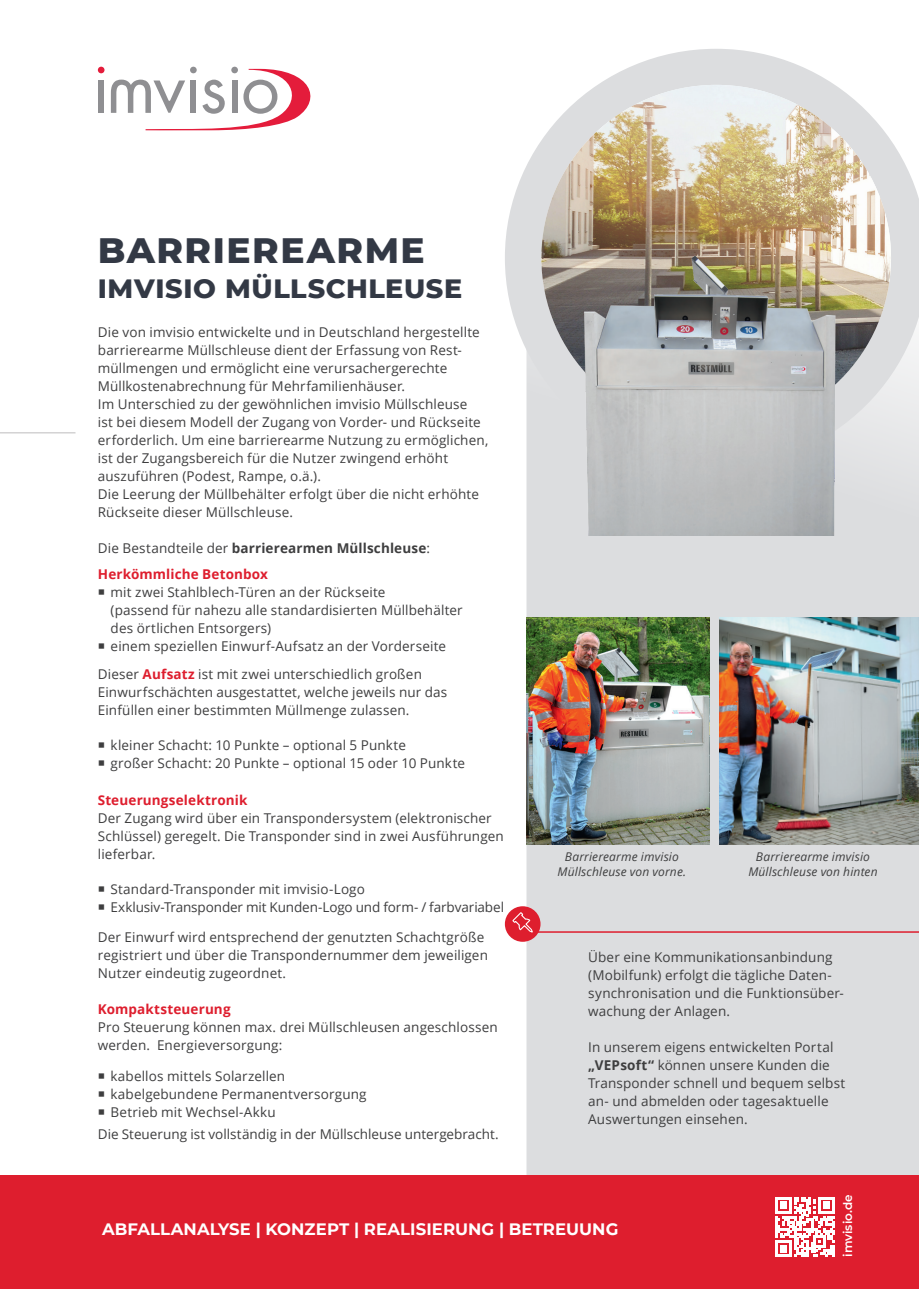
<style>
.page{position:relative;width:919px;height:1289px;background:#fff}
.page>*{position:absolute;margin:0;border:0;box-sizing:border-box;transform-origin:0 0}
.t1{font:800 36px "Montserrat";letter-spacing:.04em;color:#333945}
.t2{font:800 27px "Montserrat";letter-spacing:.025em;color:#333945}
.t3{font:700 16.5px "Montserrat";letter-spacing:.005em;color:#fff}
.t4{font:13.5px/18px "Open Sans";letter-spacing:.01em;color:#3e3e3f}
.t5{font:700 13.5px/25.5px "Open Sans";letter-spacing:.01em;color:#3e3e3f}
.t6{font:700 13.5px "Open Sans";letter-spacing:.01em;color:#de1e2e}
.t7{font:italic 12px/15px "Open Sans";letter-spacing:.015em;color:#3e3e3f;text-align:center}
.t8{font:600 12px "Montserrat";color:#fff}
.s1{font-weight:400}
.s2{color:#de1e2e}
.s3{font-weight:700;color:#de1e2e}
.s4{font-weight:700}
</style>
<div class="page">
<div style="left:526px;top:535px;width:392px;height:639px;background:#dcdddf"></div>
<svg style="left:505px;top:49px;width:413px;height:198px"></svg>
<img style="left:541px;top:85px;width:349px;height:162px">
<svg style="left:98px;top:67px;width:6px;height:6px"></svg>
<svg style="left:111px;top:67px;width:199px;height:63px"></svg>
<div style="left:191px;top:80px;width:5px;height:33px;background:#8f8f92"></div>
<div style="left:232px;top:80px;width:5px;height:33px;background:#8f8f92"></div>
<div style="left:98px;top:80px;width:6px;height:33px;background:#8f8f92"></div>
<hr style="left:0;top:432px;width:75px;height:1px;background:#231f20">
<div style="left:0;top:1174px;width:918px;height:114px;background:#de1e2e"></div>
<svg style="left:775px;top:1197px;width:59px;height:59px"></svg>
<hr style="left:533px;top:931px;width:385px;height:1px;background:#de1e2e">
<div style="left:505px;top:906px;width:35px;height:35px;background:#de1e2e;border-radius:50%"></div>
<svg style="left:512px;top:912px;width:21px;height:20px"></svg>
<img style="left:505px;top:247px;width:413px;height:288px">
<img style="left:719px;top:617px;width:199px;height:227px">
<img style="left:526px;top:617px;width:183px;height:227px">
<h1 class="t1" style="left:98px;top:224px;width:328px">BARRIEREARME</h1>
<h2 class="t2" style="left:98px;top:268px;width:366px">IMVISIO MÜLLSCHLEUSE</h2>
<p class="t4" style="left:98px;top:323px;width:392px">Die von imvisio entwickelte und in Deutschland hergestellte barrierearme Müllschleuse dient der Erfassung von Rest&shy;müllmengen und ermöglicht eine verursachergerechte Müllkostenabrechnung für Mehrfamilienhäuser.<br>Im Unterschied zu der gewöhnlichen imvisio Müllschleuse<br>ist bei diesem Modell der Zugang von Vorder- und Rückseite erforderlich. Um eine barrierearme Nutzung zu ermöglichen, ist der Zugangsbereich für die Nutzer zwingend erhöht auszuführen (Podest, Rampe, o.ä.).<br>Die Leerung der Müllbehälter erfolgt über die nicht erhöhte Rückseite dieser Müllschleuse.</p>
<p class="t5" style="left:98px;top:535px;width:333px"><span class="s1">Die Bestandteile der</span> barrierearmen Müllschleuse<span class="s1">:<br></span><span class="s2">Herkömmliche Betonbox</span></p>
<p class="t4" style="left:111px;top:582px;width:353px">mit zwei Stahlblech-Türen an der Rückseite<br>(passend für nahezu alle standardisierten Müllbehälter des örtlichen Entsorgers)<br>einem speziellen Einwurf-Aufsatz an der Vorderseite</p>
<p class="t4" style="left:98px;top:664px;width:351px">Dieser <span class="s3">Aufsatz</span> ist mit zwei unterschiedlich großen<br>Einwurfschächten ausgestattet, welche jeweils nur das<br>Einfüllen einer bestimmten Müllmenge zulassen.</p>
<p class="t4" style="left:111px;top:735px;width:356px">kleiner Schacht: 10 Punkte – optional 5 Punkte<br>großer Schacht: 20 Punkte – optional 15 oder 10 Punkte</p>
<p class="t6" style="left:98px;top:790px;width:151px">Steuerungselektronik</p>
<p class="t4" style="left:98px;top:808px;width:407px">Der Zugang wird über ein Transpondersystem (elektronischer<br>Schlüssel) geregelt. Die Transponder sind in zwei Ausführungen lieferbar.</p>
<p class="t4" style="left:111px;top:879px;width:395px">Standard-Transponder mit imvisio-Logo<br>Exklusiv-Transponder mit Kunden-Logo und form- / farbvariabel</p>
<p class="t4" style="left:98px;top:927px;width:391px">Der Einwurf wird entsprechend der genutzten Schachtgröße registriert und über die Transpondernummer dem jeweiligen<br>Nutzer eindeutig zugeordnet.</p>
<p class="t6" style="left:98px;top:999px;width:134px">Kompaktsteuerung</p>
<p class="t4" style="left:98px;top:1017px;width:401px">Pro Steuerung können max. drei Müllschleusen angeschlossen werden. Energieversorgung:</p>
<p class="t4" style="left:111px;top:1066px;width:257px">kabellos mittels Solarzellen kabelgebundene Permanentversorgung<br>Betrieb mit Wechsel-Akku</p>
<p class="t4" style="left:98px;top:1124px;width:402px">Die Steuerung ist vollständig in der Müllschleuse untergebracht.</p>
<p class="t7" style="left:557px;top:848px;width:130px">Barrierearme imvisio<br>Müllschleuse von vorne.</p>
<p class="t7" style="left:748px;top:848px;width:131px">Barrierearme imvisio<br>Müllschleuse von hinten</p>
<p class="t4" style="left:588px;top:947px;width:257px">Über eine Kommunikationsanbindung (Mobilfunk) erfolgt die tägliche Daten&shy;synchronisation und die Funktionsüber&shy;wachung der Anlagen.</p>
<p class="t4" style="left:588px;top:1037px;width:259px">In unserem eigens entwickelten Portal <span class="s4">„VEPsoft“</span> können unsere Kunden die Transponder schnell und bequem selbst an- und abmelden oder tagesaktuelle Auswertungen einsehen.</p>
<p class="t3" style="left:102px;top:1217px;width:517px">ABFALLANALYSE | KONZEPT | REALISIERUNG | BETREUUNG</p>
<p class="t8" style="left:839px;top:1256px;width:64px;rotate:-90deg">imvisio.de</p>
</div>
